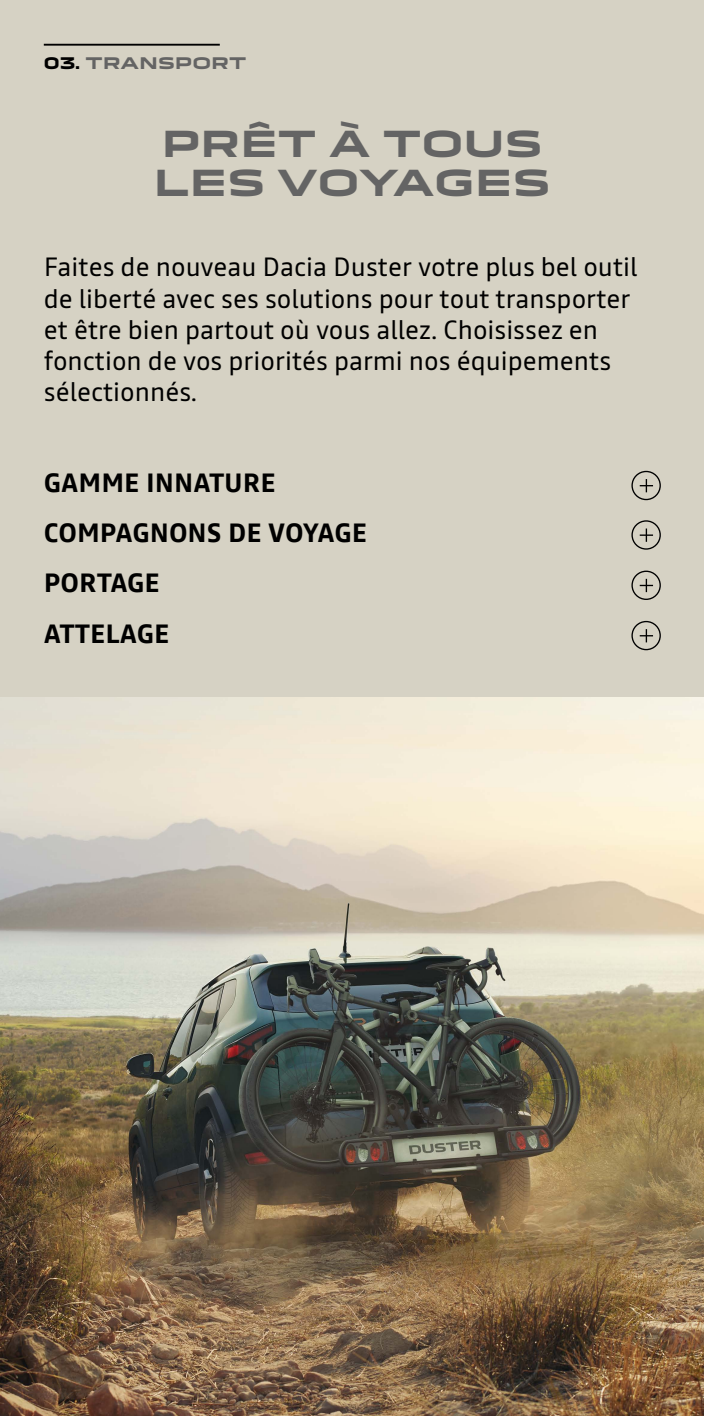
<style>
.page{position:relative;width:704px;height:1416px;background:#fff}
.page>*{position:absolute;margin:0;border:0;box-sizing:border-box;transform-origin:0 0}
.t1{font:700 35px/38.1px "Dacia Block Extended";color:#646464}
.t2{font:26.25px/31.2px "Read";color:#000}
.t3{font:700 26.25px "Read";color:#000}
.t4{font:700 15.62px "Dacia Block Extended";color:#646464}
.s1{color:#000}
</style>
<div class="page">
<div style="left:0;top:0;width:703px;height:1416px;background:#d6d2c4"></div>
<img style="left:0;top:697px;width:703px;height:719px">
<hr style="left:44px;top:44px;width:176px;height:2px;background:#000">
<div style="left:631px;top:471px;width:29px;height:29px;border:1px solid #000;border-radius:50%"></div>
<svg style="left:639px;top:479px;width:13px;height:13px"></svg>
<div style="left:631px;top:570px;width:29px;height:30px;border:1px solid #000;border-radius:50%"></div>
<svg style="left:639px;top:579px;width:13px;height:13px"></svg>
<div style="left:631px;top:520px;width:29px;height:30px;border:1px solid #000;border-radius:50%"></div>
<svg style="left:639px;top:528px;width:13px;height:14px"></svg>
<div style="left:631px;top:621px;width:29px;height:29px;border:1px solid #000;border-radius:50%"></div>
<svg style="left:639px;top:629px;width:13px;height:13px"></svg>
<p class="t4" style="left:44px;top:54px;width:204px"><span class="s1">03.</span> TRANSPORT</p>
<h1 class="t1" style="left:153px;top:126px;width:398px">PRÊT À TOUS<br>LES VOYAGES</h1>
<p class="t2" style="left:44px;top:251px;width:594px">Faites de nouveau Dacia Duster votre plus bel outil de liberté avec ses solutions pour tout transporter et être bien partout où vous allez. Choisissez en fonction de vos priorités parmi nos équipements sélectionnés.</p>
<p class="t3" style="left:44px;top:464px;width:229px">GAMME INNATURE</p>
<p class="t3" style="left:44px;top:514px;width:325px">COMPAGNONS DE VOYAGE</p>
<p class="t3" style="left:44px;top:565px;width:118px">PORTAGE</p>
<p class="t3" style="left:44px;top:615px;width:127px">ATTELAGE</p>
</div>
